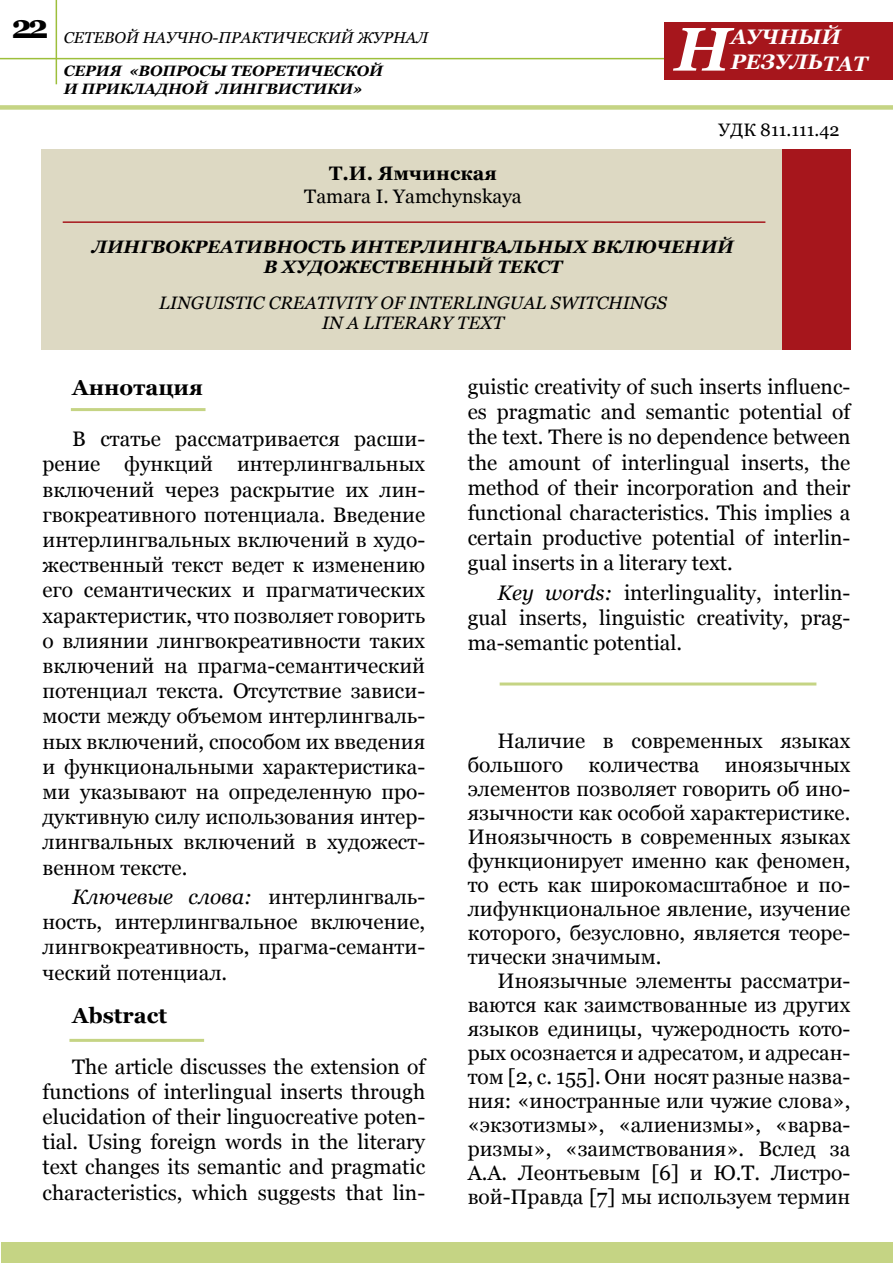
<style>
.page{position:relative;width:893px;height:1263px;background:#fff}
.page>*{position:absolute;margin:0;border:0;box-sizing:border-box;transform-origin:0 0}
.t1{font:italic 700 61.5px "Georgia";color:#fff}
.t2{font:700 33px "Georgia";color:#000}
.t3{font:700 21.75px "Georgia";color:#000}
.t4{font:21px/25.2px "Georgia";color:#000;text-align:justify}
.t5{font:italic 700 21px/25.2px "Georgia";color:#fff}
.t6{font:19.5px "Georgia";color:#000}
.t7{font:700 19.5px "Georgia";color:#000}
.t8{font:italic 700 18px/19.5px "Georgia";color:#000}
.t9{font:italic 18px/19.5px "Georgia";color:#000;text-align:center}
.t10{font:18px "Georgia";color:#000}
.t11{font:italic 15.75px "Georgia";color:#000}
.t12{font:italic 700 15px "Georgia";color:#000}
.s1{font-style:italic}
</style>
<div class="page">
<hr style="left:56px;top:0;width:1px;height:84px;background:#9dbf3b">
<hr style="left:0;top:58px;width:676px;height:1px;background:#9dbf3b">
<div style="left:664px;top:22px;width:229px;height:58px;background:#a6161c"></div>
<div style="left:0;top:105px;width:893px;height:5px;background:#c5d484"></div>
<div style="left:1px;top:1242px;width:891px;height:21px;background:#c5d484"></div>
<div style="left:41px;top:149px;width:743px;height:201px;background:#ddd9c3"></div>
<div style="left:782px;top:149px;width:68px;height:201px;background:#a6161c"></div>
<hr style="left:63px;top:221px;width:702px;height:2px;background:#a6161c">
<hr style="left:71px;top:408px;width:135px;height:3px;background:#c5d484">
<hr style="left:69px;top:1039px;width:135px;height:3px;background:#c5d484">
<hr style="left:500px;top:682px;width:316px;height:3px;background:#c5d484">
<h2 class="t2" style="left:11px;top:5px;width:39px">22</h2>
<h1 class="t1" style="left:675px;top:9px;width:58px">Н</h1>
<p class="t5" style="left:731px;top:24px;width:138px">АУЧНЫЙ<br>РЕЗУЛЬТАТ</p>
<p class="t11" style="left:64px;top:28px;width:366px">СЕТЕВОЙ НАУЧНО-ПРАКТИЧЕСКИЙ ЖУРНАЛ</p>
<p class="t12" style="left:64px;top:61px;width:214px">СЕРИЯ «Вопросы те оретичес</p>
<p class="t12" style="left:345px;top:61px;width:41px">кой</p>
<p class="t12" style="left:64px;top:79px;width:168px">и прикладной лин</p>
<p class="t12" style="left:256px;top:79px;width:24px">гвисти</p>
<p class="t12" style="left:327px;top:79px;width:37px">ки»</p>
<p class="t7" style="left:329px;top:161px;width:169px">Т.И. Ямчинская</p>
<p class="t6" style="left:304px;top:185px;width:219px">Tamara I. Yamchynskaya</p>
<p class="t10" style="left:719px;top:119px;width:123px">УДК 811.111.42</p>
<p class="t8" style="left:264px;top:237px;width:473px;text-indent:273px">НЫХ ВКЛЮЧЕ НИЙ<br>В ХУДОЖЕСТВЕННЫЙ ТЕКСТ</p>
<p class="t9" style="left:159px;top:293px;width:509px">LINGUISTIC CREATIVITY OF INTERLINGUAL SWITCHINGS<br>IN A LITERARY TEXT</p>
<p class="t8" style="left:92px;top:237px;width:117px">ЛИНГВОКРЕАТ</p>
<p class="t8" style="left:246px;top:237px;width:152px">ИВНОСТЬ ИНТЕРЛ</p>
<p class="t8" style="left:436px;top:237px;width:74px">ИНГВАЛЬ</p>
<p class="t3" style="left:72px;top:373px;width:132px">Аннотация</p>
<p class="t4" style="left:43px;top:427px;width:384px;text-indent:30px">В статье рассматривается расши&shy;рение функций интерлингвальных включений через раскрытие их лин&shy;гвокреативного потенциала. Введение интерлингвальных включений в худо&shy;жественный текст ведет к изменению его семантических и прагматических характеристик, что позволяет говорить о влиянии лингвокреативности таких включений на прагма-семантический потенциал текста. Отсутствие зависи&shy;мости между объемом интерлингваль&shy;ных включений, способом их введения и функциональными характеристика&shy;ми указывают на определенную про&shy;дуктивную силу использования интер&shy;лингвальных включений в художест&shy;венном тексте.</p>
<p class="t4" style="left:43px;top:885px;width:384px;text-indent:30px"><span class="s1">Ключевые слова:</span> интерлингваль&shy;ность, интерлингвальное включение, лингвокреативность, прагма-семанти&shy;ческий потенциал.</p>
<p class="t3" style="left:72px;top:1001px;width:96px">Abstract</p>
<p class="t4" style="left:43px;top:1054px;width:384px;text-indent:30px">The article discusses the extension of functions of interlingual inserts through elucidation of their linguocreative poten&shy;tial. Using foreign words in the literary text changes its semantic and pragmatic characteristics, which suggests that lin-</p>
<p class="t4" style="left:468px;top:374px;width:384px">guistic creativity of such inserts influenc&shy;es pragmatic and semantic potential of the text. There is no dependence between the amount of interlingual inserts, the method of their incorporation and their functional characteristics. This implies a certain productive potential of interlin&shy;gual inserts in a literary text.</p>
<p class="t4" style="left:468px;top:580px;width:384px;text-indent:30px"><span class="s1">Key words:</span> interlinguality, interlin&shy;gual inserts, linguistic creativity, prag&shy;ma-semantic potential.</p>
<p class="t4" style="left:468px;top:729px;width:384px;line-height:24px;text-indent:30px">Наличие в современных языках большого количества иноязычных элементов позволяет говорить об ино&shy;язычности как особой характеристике.<br>Иноязычность в современных языках функционирует именно как феномен, то есть как широкомасштабное и по&shy;лифункциональное явление, изучение которого, безусловно, является теоре&shy;тически значимым.</p>
<p class="t4" style="left:468px;top:969px;width:384px;line-height:24px;text-indent:30px">Иноязычные элементы рассматри&shy;ваются как заимствованные из других языков единицы, чужеродность кото&shy;рых осознается и адресатом, и адресан&shy;том [2, с. 155]. Они носят разные назва&shy;ния: «иностранные или чужие слова», «экзотизмы», «алиенизмы», «варва&shy;ризмы», «заимствования». Вслед за А.А. Леонтьевым [6] и Ю.Т. Листро&shy;вой-Правда [7] мы используем термин</p>
</div>
